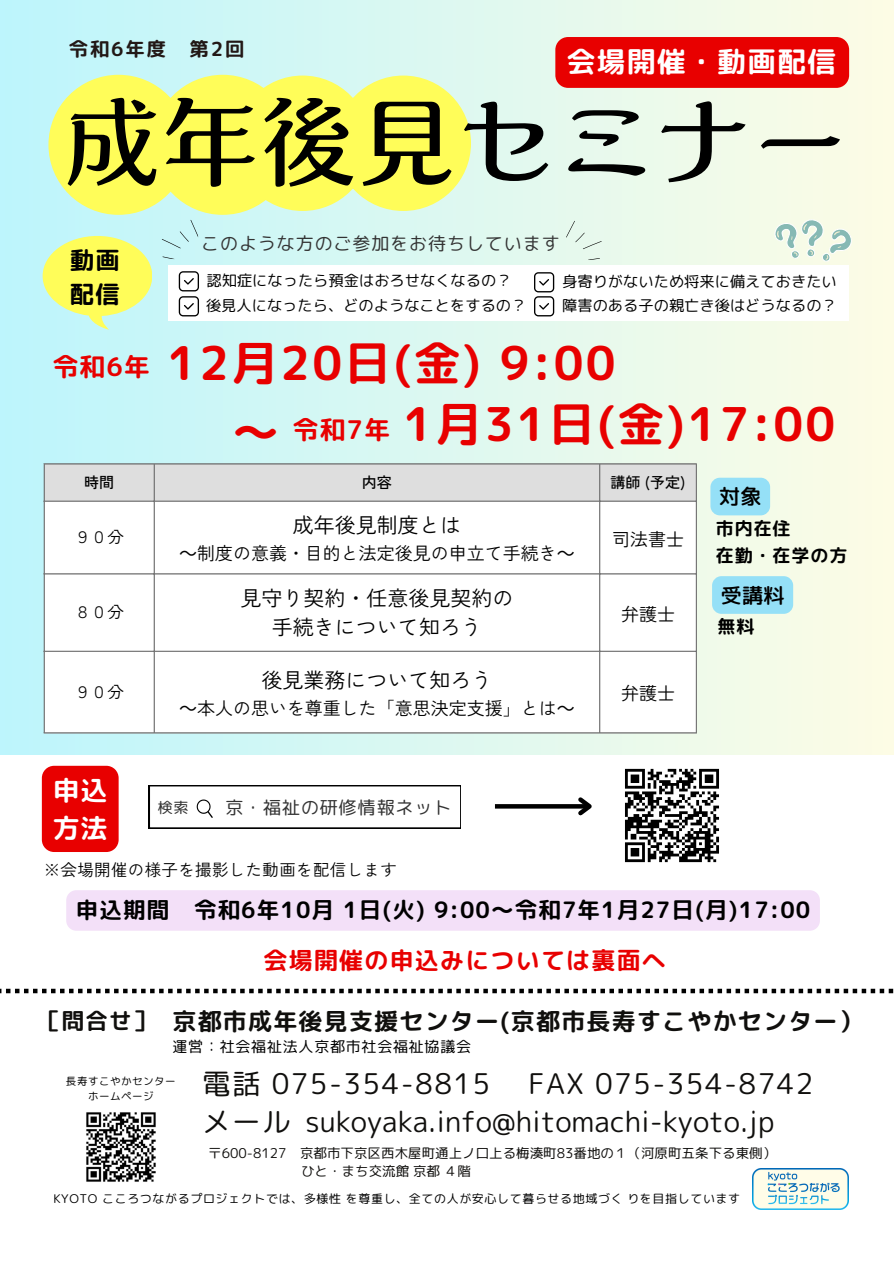
<style>
.page{position:relative;width:894px;height:1264px;background:#fff}
.page>*{position:absolute;margin:0;border:0;box-sizing:border-box;transform-origin:0 0}
.t1{font:94.5px "Motoya Arata Std W4";letter-spacing:.04em;color:#000}
.t2{font:46.5px/68.7px "rounded mplus 1 p bold";letter-spacing:.05em;color:#e80000}
.t3{font:28.65px "rounded mplus 1 p bold";letter-spacing:.05em;color:#fff}
.t4{font:28.5px "rounded mplus 1 p regular";color:#100f0d}
.t5{font:28.5px "rounded mplus 1 p regular";letter-spacing:.05em;color:#100f0d}
.t6{font:27px/37.2px "rounded mplus 1 p bold";color:#fff}
.t7{font:25.65px "rounded mplus 1 p bold";letter-spacing:.05em;color:#e80000}
.t8{font:24.45px/33.8px "rounded mplus 1 p bold";color:#000}
.t9{font:24px "rounded mplus 1 p bold";letter-spacing:.05em;color:#100f0d}
.t10{font:24px "rounded mplus 1 p bold";letter-spacing:.05em;color:#e80000}
.t11{font:22.5px "rounded mplus 1 p bold";letter-spacing:.05em;color:#000}
.t12{font:22.5px "rounded mplus 1 p bold";color:#100f0d}
.t13{font:21px "Zen Kaku Gothic New";color:#000}
.t14{font:21px "rounded mplus 1 p medium";color:#000}
.t15{font:19.35px "rounded mplus 1 p bold";letter-spacing:.1em;color:#221816}
.t16{font:18px "Zen Kaku Gothic New";color:#000}
.t17{font:18px "rounded mplus 1 p regular";letter-spacing:.05em;color:#333}
.t18{font:18px "rounded mplus 1 p bold";letter-spacing:.05em;color:#000}
.t19{font:16.5px "Zen Kaku Gothic New";letter-spacing:.02em;color:#000}
.t20{font:15.3px "rounded mplus 1 p regular";color:#000}
.t21{font:15px "rounded mplus 1 p regular";letter-spacing:.05em;color:#000}
.t22{font:500 15px "Zen Kaku Gothic New";color:#000}
.t23{font:15px "rounded mplus 1 p regular";color:#333}
.t24{font:13.5px "rounded mplus 1 p regular";color:#100f0d}
.t25{font:12px "rounded mplus 1 p regular";letter-spacing:.05em;color:#000}
.t26{font:10.5px "rounded mplus 1 p regular";letter-spacing:.05em;color:#000}
.s1{font-family:"Noto Sans CJ Ksc"}
</style>
<div class="page">
<div style="left:0;top:0;width:893px;height:755px;background:linear-gradient(to right,#bdf5fc,#fdfbe4)"></div>
<div style="left:48px;top:75px;width:140px;height:140px;background:#fffd59;border-radius:50%"></div>
<div style="left:152px;top:75px;width:140px;height:140px;background:#fffd59;border-radius:50%"></div>
<div style="left:235px;top:76px;width:135px;height:135px;background:#fffd59;border-radius:50%"></div>
<div style="left:335px;top:76px;width:136px;height:135px;background:#fffd59;border-radius:50%"></div>
<svg style="left:43px;top:236px;width:109px;height:93px;background:#ecfa8a"></svg>
<div style="left:45px;top:464px;width:650px;height:36px;background:#dedede"></div>
<svg style="left:45px;top:501px;width:650px;height:231px"></svg>
<hr style="left:44px;top:464px;width:1px;height:268px;background:#737373">
<hr style="left:154px;top:464px;width:1px;height:268px;background:#737373">
<hr style="left:599px;top:464px;width:1px;height:268px;background:#737373">
<hr style="left:695px;top:464px;width:1px;height:268px;background:#737373">
<hr style="left:44px;top:463px;width:652px;height:1px;background:#737373">
<hr style="left:44px;top:500px;width:652px;height:1px;background:#737373">
<hr style="left:44px;top:573px;width:652px;height:1px;background:#737373">
<hr style="left:44px;top:650px;width:652px;height:2px;background:#737373">
<hr style="left:44px;top:732px;width:652px;height:1px;background:#737373">
<div style="left:42px;top:765px;width:77px;height:87px;background:#e80000"></div>
<div style="left:710px;top:477px;width:59px;height:38px;background:#95e0f7;border-radius:9px"></div>
<div style="left:711px;top:576px;width:82px;height:38px;background:#95e0f7;border-radius:9px"></div>
<div style="left:555px;top:37px;width:293px;height:51px;background:#e80000;border-radius:13px"></div>
<div style="left:66px;top:890px;width:753px;height:40px;background:#f3e0f8;border-radius:10px"></div>
<svg style="left:149px;top:785px;width:311px;height:43px"></svg>
<svg style="left:495px;top:804px;width:79px;height:4px"></svg>
<svg style="left:574px;top:797px;width:18px;height:19px"></svg>
<img style="left:625px;top:768px;width:94px;height:95px">
<img style="left:86px;top:1112px;width:70px;height:70px">
<img style="left:752px;top:1168px;width:96px;height:41px">
<svg style="left:0;top:988px;width:893px;height:5px"></svg>
<div style="left:169px;top:265px;width:679px;height:56px;background:#fff"></div>
<svg style="left:534px;top:272px;width:20px;height:44px"></svg>
<svg style="left:179px;top:271px;width:20px;height:45px"></svg>
<svg style="left:767px;top:207px;width:90px;height:68px"></svg>
<div style="left:565px;top:220px;width:37px;height:41px;background:#e6f9ed"></div>
<svg style="left:161px;top:219px;width:38px;height:41px;background:#c4f0f1"></svg>
<h3 class="t15" style="left:69px;top:35px;width:177px">令和6年度 第2回</h3>
<p class="t3" style="left:566px;top:41px;width:271px">会場開催・動画配信</p>
<p class="t1" style="left:65px;top:95px;width:784px">成年後見セミナー</p>
<h1 class="t8" style="left:70px;top:243px;width:51px">動画配信</h1>
<p class="t7" style="left:53px;top:348px;width:99px">令和6年</p>
<h4 class="t17" style="left:201px;top:231px;width:360px">このような方のご参加をお待ちしています</h4>
<h6 class="t20" style="left:206px;top:270px;width:306px">認知症になったら預金はおろせなくなるの？</h6>
<p class="t20" style="left:206px;top:295px;width:322px">後見人になったら、どのようなことをするの？</p>
<h6 class="t20" style="left:562px;top:271px;width:276px">身寄りがないため将来に備えておきたい</h6>
<p class="t20" style="left:562px;top:295px;width:276px">障害のある子の親亡き後はどうなるの？</p>
<p class="t2" style="left:232px;top:328px;width:384px;text-indent:-65px">12月20日(金) 9:00～</p>
<p class="t2" style="left:403px;top:389px;width:433px">1月31日(金)17:00</p>
<p class="t7" style="left:292px;top:411px;width:99px">令和7年</p>
<p class="t22" style="left:84px;top:471px;width:31px">時間</p>
<p class="t22" style="left:362px;top:471px;width:31px">内容</p>
<p class="t22" style="left:610px;top:471px;width:76px">講師 (予定)</p>
<p class="t19" style="left:74px;top:524px;width:51px">９０分</p>
<p class="t13" style="left:293px;top:508px;width:169px">成年後見制度とは</p>
<p class="t16" style="left:179px;top:539px;width:396px"><span class="s1">～</span>制度の意義・目的と法定後見の申立て手続き<span class="s1">～</span></p>
<p class="t16" style="left:612px;top:524px;width:73px">司法書士</p>
<p class="t19" style="left:74px;top:599px;width:51px">８０分</p>
<p class="t19" style="left:74px;top:679px;width:51px">９０分</p>
<p class="t6" style="left:53px;top:771px;width:56px">申込方法</p>
<p class="t13" style="left:240px;top:581px;width:274px">見守り契約・任意後見契約の</p>
<p class="t13" style="left:272px;top:611px;width:211px">手続きについて知ろう</p>
<p class="t13" style="left:261px;top:663px;width:232px">後見業務について知ろう</p>
<h6 class="t16" style="left:179px;top:693px;width:396px"><span class="s1">～</span>本人の思いを尊重した「意思決定支援」とは<span class="s1">～</span></h6>
<p class="t23" style="left:158px;top:796px;width:32px">検索</p>
<p class="t17" style="left:225px;top:794px;width:227px">京・福祉の研修情報ネット</p>
<p class="t16" style="left:621px;top:599px;width:55px">弁護士</p>
<h2 class="t16" style="left:621px;top:679px;width:55px">弁護士</h2>
<p class="t14" style="left:718px;top:482px;width:44px">対象</p>
<h2 class="t18" style="left:715px;top:515px;width:76px">市内在住</h2>
<p class="t18" style="left:715px;top:542px;width:133px">在勤・在学の方</p>
<p class="t14" style="left:720px;top:580px;width:65px">受講料</p>
<p class="t18" style="left:717px;top:613px;width:38px">無料</p>
<p class="t19" style="left:44px;top:856px;width:354px">※会場開催の様子を撮影した動画を配信します</p>
<p class="t11" style="left:76px;top:894px;width:735px">申込期間 令和6年10月 1日(火) 9:00～令和7年1月27日(月)17:00</p>
<h4 class="t10" style="left:263px;top:942px;width:403px">会場開催の申込みについては裏面へ</h4>
<p class="t9" style="left:172px;top:1004px;width:691px">京都市成年後見支援センター(京都市長寿すこやかセンター）</p>
<p class="t5" style="left:202px;top:1063px;width:289px">電話 075-354-8815</p>
<p class="t12" style="left:38px;top:1004px;width:118px">［問合せ］</p>
<p class="t21" style="left:172px;top:1035px;width:300px">運営：社会福祉法人京都市社会福祉協議会</p>
<p class="t5" style="left:528px;top:1063px;width:286px">FAX 075-354-8742</p>
<p class="t4" style="left:305px;top:1101px;width:470px">sukoyaka.info@hitomachi-kyoto.jp</p>
<p class="t26" style="left:66px;top:1074px;width:111px">長寿すこやかセンター</p>
<p class="t26" style="left:88px;top:1088px;width:67px">ホームページ</p>
<p class="t4" style="left:202px;top:1100px;width:90px">メール</p>
<h3 class="t24" style="left:208px;top:1143px;width:569px">〒600-8127 京都市下京区西木屋町通上ノ口上る梅湊町83番地の１（河原町五条下る東側）</h3>
<p class="t24" style="left:301px;top:1161px;width:171px">ひと・まち交流館京都４階</p>
<p class="t25" style="left:53px;top:1190px;width:688px">KYOTO こころつながるプロジェクトでは、多様性を尊重し、全ての人が安心して暮らせる地域づくりを目指しています</p>
</div>
